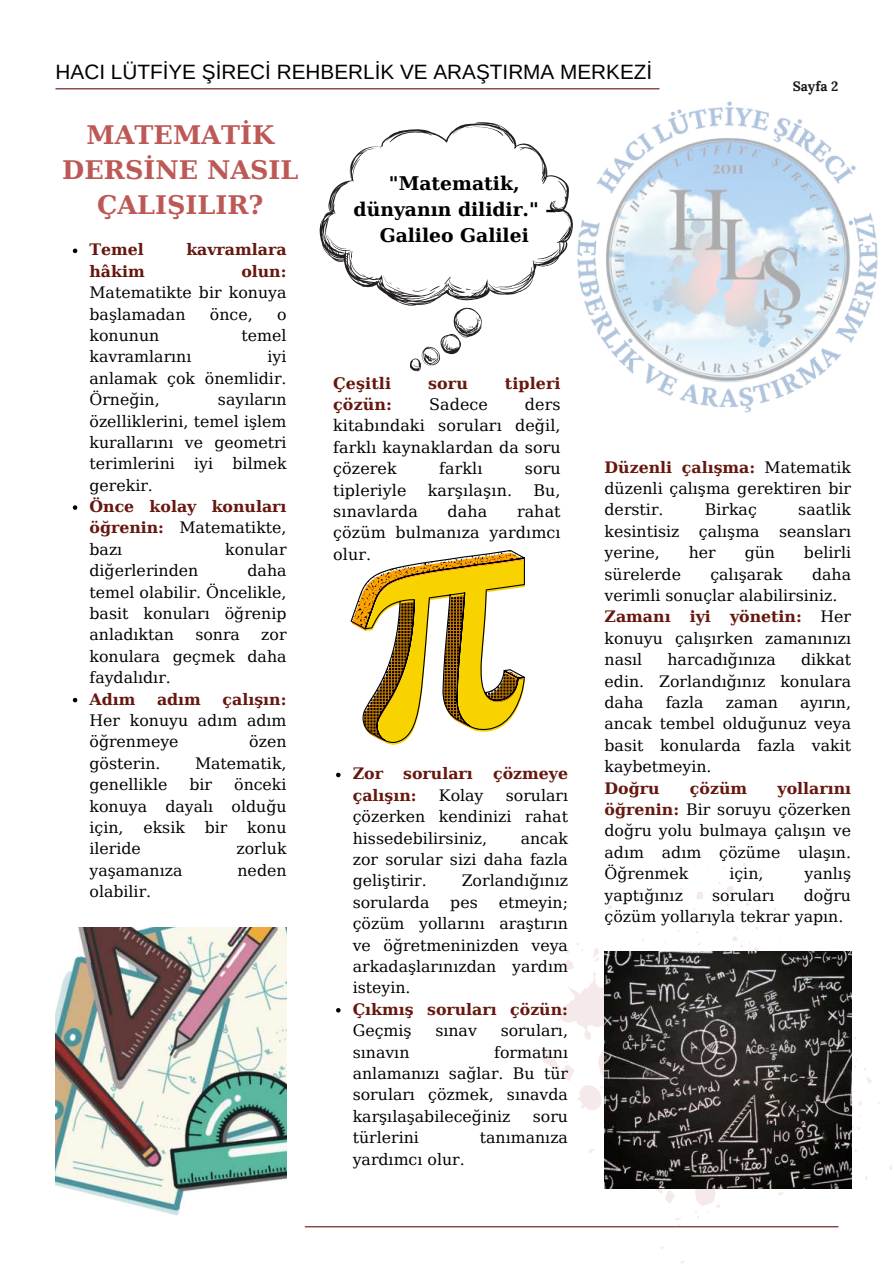
<style>
.page{position:relative;width:894px;height:1264px;background:#fff}
.page>*{position:absolute;margin:0;border:0;box-sizing:border-box;transform-origin:0 0}
.t1{font:700 25.5px/35px "DejaVu Serif";color:#bc5956;text-align:center}
.t2{font:20.7px "Arimo";color:#000}
.t3{font:700 18.75px/26px "DejaVu Serif";color:#000;text-align:center}
.t4{font:15.9px/21.5px "DejaVu Serif";letter-spacing:.005em;color:#000;text-align:justify}
.t5{font:700 15.9px "DejaVu Serif";letter-spacing:.005em;color:#66180f}
.t6{font:15.75px/21.5px "DejaVu Serif";color:#000;text-align:justify}
.t7{font:700 15.75px/21.5px "DejaVu Serif";color:#66180f;text-align:justify}
.t8{font:700 13.65px "Lora";color:#191919}
.s1{font-weight:400;color:#000}
.s2{font-weight:700;color:#66180f}
</style>
<div class="page">
<hr style="left:55px;top:88px;width:604px;height:1px;background:#66180f">
<hr style="left:305px;top:1226px;width:533px;height:1px;background:#66180f">
<svg style="left:534px;top:863px;width:337px;height:364px"></svg>
<img style="left:577px;top:101px;width:301px;height:312px">
<img style="left:55px;top:927px;width:231px;height:288px">
<svg style="left:350px;top:550px;width:175px;height:194px"></svg>
<img style="left:604px;top:951px;width:247px;height:237px">
<svg style="left:319px;top:122px;width:254px;height:184px"></svg>
<svg style="left:383px;top:275px;width:17px;height:14px"></svg>
<svg style="left:412px;top:288px;width:15px;height:5px"></svg>
<svg style="left:429px;top:286px;width:11px;height:5px"></svg>
<svg style="left:444px;top:277px;width:39px;height:14px"></svg>
<svg style="left:410px;top:308px;width:71px;height:63px"></svg>
<svg style="left:73px;top:248px;width:4px;height:5px"></svg>
<svg style="left:73px;top:505px;width:4px;height:5px"></svg>
<svg style="left:73px;top:698px;width:4px;height:4px"></svg>
<svg style="left:336px;top:772px;width:4px;height:5px"></svg>
<svg style="left:336px;top:1008px;width:4px;height:4px"></svg>
<h2 class="t2" style="left:56px;top:59px;width:598px">HACI LÜTFİYE ŞİRECİ REHBERLİK VE ARAŞTIRMA MERKEZİ</h2>
<h1 class="t1" style="left:62px;top:117px;width:238px">MATEMAT1K<br>DERS1NE NASIL<br>ÇALI_ILIR?</h1>
<p class="t7" style="left:89px;top:239px;width:56px">Temel</p>
<p class="t7" style="left:186px;top:239px;width:102px">kavramlara</p>
<p class="t7" style="left:89px;top:260px;width:57px">hâkim</p>
<p class="t7" style="left:241px;top:260px;width:47px">olun:</p>
<p class="t6" style="left:89px;top:281px;width:198px">Matematikte bir konuya başlamadan</p>
<p class="t6" style="left:210px;top:303px;width:44px">önce,</p>
<p class="t6" style="left:277px;top:303px;width:11px">o</p>
<p class="t3" style="left:353px;top:170px;width:203px">"Matematik, dünyan2n dilidir." –<br>Galileo Galilei</p>
<p class="t8" style="left:792px;top:75px;width:47px">Sayfa 2</p>
<p class="t6" style="left:89px;top:324px;width:71px">konunun</p>
<p class="t6" style="left:241px;top:324px;width:46px">temel</p>
<p class="t6" style="left:89px;top:345px;width:103px">kavramlarını</p>
<p class="t6" style="left:89px;top:345px;width:198px;text-indent:178px">iyi anlamak çok önemlidir.<br>Örneğin,</p>
<p class="t6" style="left:89px;top:388px;width:198px;text-indent:128px">sayıların özelliklerini, temel işlem kurallarını ve geometri terimlerini iyi bilmek gerekir.</p>
<p class="t7" style="left:89px;top:495px;width:198px">Önce kolay konular2 öğrenin: <span class="s1">Matematikte, bazı</span></p>
<p class="t6" style="left:225px;top:538px;width:63px">konular</p>
<p class="t6" style="left:89px;top:559px;width:110px">diğerlerinden</p>
<p class="t6" style="left:89px;top:559px;width:198px;text-indent:158px">daha temel olabilir. Öncelikle, basit konuları öğrenip anladıktan</p>
<p class="t6" style="left:89px;top:623px;width:198px;text-indent:172px">zor konulara geçmek daha faydalıdır.</p>
<p class="t7" style="left:89px;top:688px;width:47px">Ad2m</p>
<p class="t7" style="left:157px;top:688px;width:45px">ad2m</p>
<p class="t7" style="left:222px;top:688px;width:65px">çal2`2n:</p>
<p class="t6" style="left:89px;top:709px;width:198px">Her konuyu adım adım öğrenmeye</p>
<p class="t6" style="left:195px;top:623px;width:46px">sonra</p>
<p class="t6" style="left:249px;top:730px;width:39px">özen</p>
<p class="t6" style="left:89px;top:752px;width:73px">gösterin.</p>
<p class="t6" style="left:195px;top:752px;width:93px">Matematik,</p>
<p class="t6" style="left:89px;top:773px;width:79px">genellikle</p>
<p class="t6" style="left:189px;top:773px;width:24px">bir</p>
<p class="t6" style="left:89px;top:773px;width:198px;text-indent:145px">önceki konuya dayalı olduğu için,</p>
<p class="t6" style="left:143px;top:816px;width:43px">eksik</p>
<p class="t6" style="left:205px;top:816px;width:24px">bir</p>
<p class="t6" style="left:247px;top:816px;width:41px">konu</p>
<p class="t6" style="left:89px;top:837px;width:53px">ileride</p>
<p class="t6" style="left:236px;top:837px;width:52px">zorluk</p>
<p class="t6" style="left:89px;top:859px;width:94px">yaşamanıza</p>
<p class="t6" style="left:237px;top:859px;width:51px">neden</p>
<p class="t6" style="left:89px;top:880px;width:63px">olabilir.</p>
<p class="t5" style="left:333px;top:370px;width:59px">Çe`itli</p>
<p class="t5" style="left:428px;top:370px;width:41px">soru</p>
<p class="t5" style="left:504px;top:370px;width:57px">tipleri</p>
<p class="t5" style="left:333px;top:392px;width:60px">çözün:</p>
<p class="t4" style="left:429px;top:393px;width:60px">Sadece</p>
<p class="t4" style="left:333px;top:393px;width:229px;text-indent:192px">ders kitabındaki soruları değil, farklı kaynaklardan da soru çözerek</p>
<p class="t4" style="left:439px;top:457px;width:45px">farklı</p>
<p class="t4" style="left:524px;top:457px;width:37px">soru</p>
<p class="t4" style="left:333px;top:479px;width:75px">tipleriyle</p>
<p class="t4" style="left:428px;top:479px;width:86px">karşılaşın.</p>
<p class="t4" style="left:533px;top:479px;width:29px">Bu,</p>
<p class="t4" style="left:333px;top:500px;width:86px">sınavlarda</p>
<p class="t4" style="left:447px;top:500px;width:41px">daha</p>
<p class="t4" style="left:333px;top:500px;width:229px;text-indent:184px">rahat çözüm bulmanıza yardımcı olur.</p>
<p class="t7" style="left:352px;top:762px;width:32px">Zor</p>
<p class="t7" style="left:403px;top:762px;width:71px">sorular2</p>
<p class="t7" style="left:493px;top:762px;width:76px">çözmeye</p>
<p class="t7" style="left:352px;top:784px;width:65px">çal2`2n:</p>
<p class="t6" style="left:439px;top:784px;width:46px">Kolay</p>
<p class="t6" style="left:352px;top:784px;width:217px;text-indent:153px">soruları çözerken kendinizi rahat hissedebilirsiniz,</p>
<p class="t6" style="left:352px;top:827px;width:217px;text-indent:168px">ancak zor sorular sizi daha fazla geliştirir.</p>
<p class="t6" style="left:461px;top:869px;width:108px">Zorlandığınız</p>
<p class="t6" style="left:352px;top:891px;width:78px">sorularda</p>
<p class="t6" style="left:450px;top:891px;width:29px">pes</p>
<p class="t6" style="left:352px;top:891px;width:217px;text-indent:146px">etmeyin; çözüm yollarını araştırın ve öğretmeninizden veya arkadaşlarınızdan yardım isteyin.</p>
<p class="t7" style="left:352px;top:998px;width:217px">Ç2km2` sorular2 çözün:</p>
<p class="t6" style="left:352px;top:1019px;width:60px">Geçmiş</p>
<p class="t6" style="left:435px;top:1019px;width:43px">sınav</p>
<p class="t6" style="left:500px;top:1019px;width:69px">soruları,</p>
<p class="t6" style="left:352px;top:1040px;width:58px">sınavın</p>
<p class="t6" style="left:352px;top:1040px;width:217px;text-indent:141px">formatını anlamanızı sağlar. Bu tür soruları çözmek, sınavda karşılaşabileceğiniz</p>
<p class="t6" style="left:532px;top:1104px;width:37px">soru</p>
<p class="t6" style="left:352px;top:1126px;width:68px">türlerini</p>
<p class="t6" style="left:479px;top:1126px;width:90px">tanımanıza</p>
<p class="t6" style="left:352px;top:1147px;width:113px">yardımcı olur.</p>
<p class="t6" style="left:604px;top:456px;width:248px"><span class="s2">Düzenli çal2`ma:</span> Matematik düzenli çalışma gerektiren bir derstir.</p>
<p class="t6" style="left:604px;top:498px;width:248px;text-indent:194px">saatlik kesintisiz çalışma seansları yerine,</p>
<p class="t6" style="left:704px;top:498px;width:53px">Birkaç</p>
<p class="t6" style="left:688px;top:541px;width:29px">her</p>
<p class="t6" style="left:744px;top:541px;width:32px">gün</p>
<p class="t6" style="left:803px;top:541px;width:49px">belirli</p>
<p class="t6" style="left:604px;top:563px;width:78px">sürelerde</p>
<p class="t6" style="left:710px;top:563px;width:74px">çalışarak</p>
<p class="t6" style="left:604px;top:563px;width:248px;text-align:left;text-indent:207px">daha verimli sonuçlar alabilirsiniz.<br><span class="s2">Zaman2 iyi yönetin:</span> Her konuyu çalışırken zamanınızı nasıl</p>
<p class="t6" style="left:667px;top:648px;width:110px">harcadığınıza</p>
<p class="t6" style="left:604px;top:648px;width:248px;text-indent:196px">dikkat edin. Zorlandığınız konulara daha</p>
<p class="t6" style="left:665px;top:691px;width:39px">fazla</p>
<p class="t6" style="left:725px;top:691px;width:54px">zaman</p>
<p class="t6" style="left:604px;top:691px;width:248px;text-indent:195px">ayırın, ancak tembel olduğunuz veya basit konularda fazla vakit kaybetmeyin.</p>
<p class="t7" style="left:604px;top:776px;width:56px">Doğru</p>
<p class="t7" style="left:689px;top:776px;width:59px">çözüm</p>
<p class="t6" style="left:604px;top:776px;width:248px;text-indent:173px"><span class="s2">yollar2n2 öğrenin:</span> Bir soruyu çözerken doğru yolu bulmaya çalışın ve adım adım çözüme ulaşın.<br>Öğrenmek</p>
<p class="t6" style="left:729px;top:862px;width:36px">için,</p>
<p class="t6" style="left:804px;top:862px;width:48px">yanlış</p>
<p class="t6" style="left:604px;top:883px;width:80px">yaptığınız</p>
<p class="t6" style="left:712px;top:883px;width:64px">soruları</p>
<p class="t6" style="left:604px;top:883px;width:248px;text-indent:199px">doğru çözüm yollarıyla tekrar yapın.</p>
</div>
